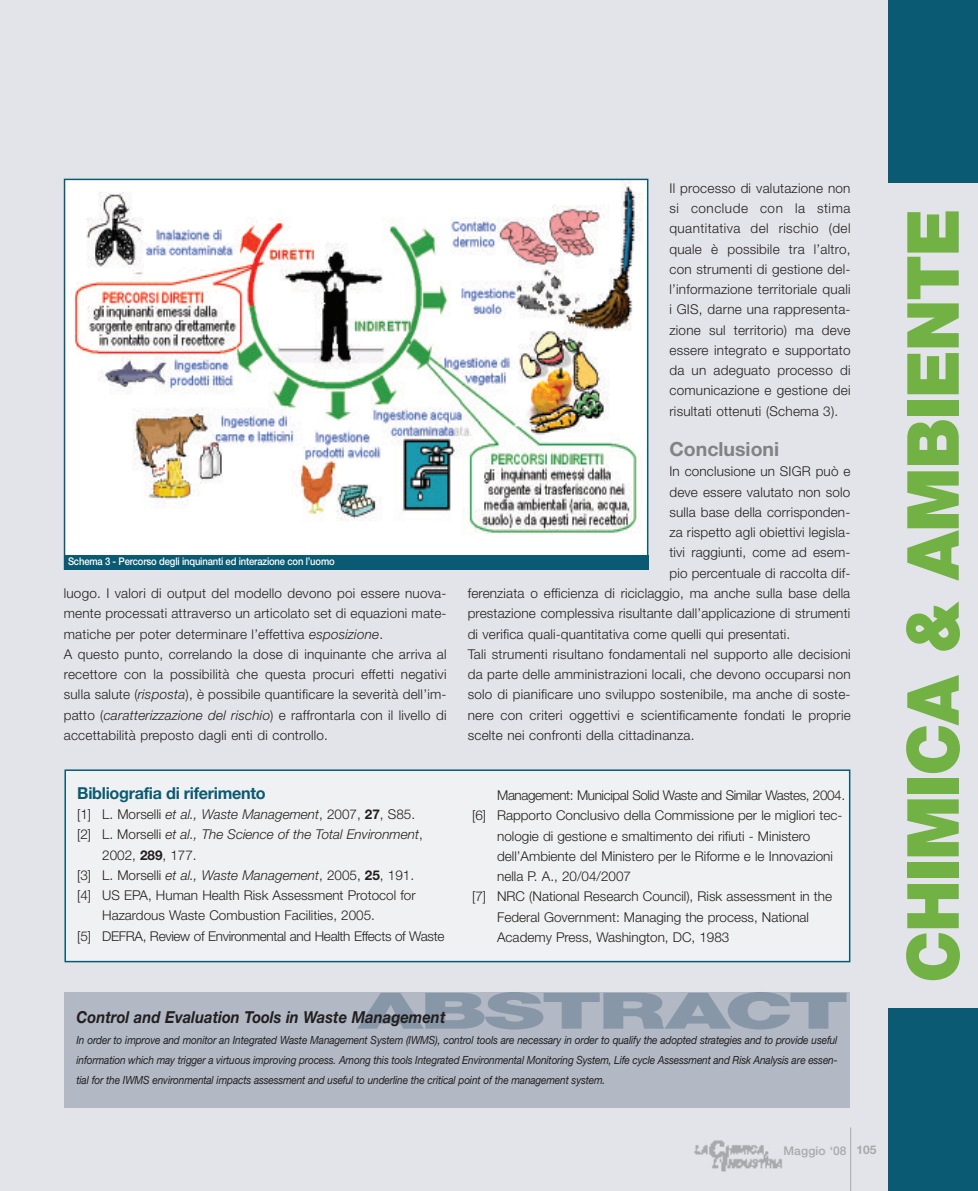
<style>
.page{position:relative;width:978px;height:1191px;background:#e2e4e9}
.page>*{position:absolute;margin:0;border:0;box-sizing:border-box;transform-origin:0 0}
.t1{font:900 72px "Helvetica Neue";letter-spacing:-.02em;color:#72b143;scale:.95 1}
.t2{font:900 50.25px "Helvetica Neue";letter-spacing:-.035em;color:#8897a8;scale:1.8 1}
.t3{font:700 19.5px "Helvetica Neue";color:#808285}
.t4{font:italic 700 16.5px "Helvetica Neue";color:#231f20;scale:.9 1}
.t5{font:700 16.5px "Helvetica Neue";letter-spacing:-.015em;color:#0b5a73}
.t6{font:300 13.5px/20.2px "Helvetica Neue";letter-spacing:.01em;color:#231f20}
.t7{font:300 13.5px "Helvetica Neue";letter-spacing:-.02em;color:#231f20}
.t8{font:300 13.5px "Helvetica Neue";letter-spacing:-.03em;color:#231f20}
.t9{font:italic 300 13.5px "Helvetica Neue";color:#231f20}
.t10{font:500 12px "Helvetica Neue";letter-spacing:.01em;color:#a8a9ad}
.t11{font:italic 11.25px/20.2px "Helvetica Neue";letter-spacing:-.015em;color:#231f20;scale:.9 1}
.t12{font:500 10.5px "Helvetica Neue";letter-spacing:-.015em;color:#fff;scale:.9 1}
.s1{font-style:italic}
.s2{font-weight:700}
.s3{font-style:normal}
</style>
<div class="page">
<hr style="left:850px;top:1127px;width:1px;height:64px;background:#a8a9ad">
<img style="left:694px;top:1140px;width:88px;height:32px">
<div style="left:889px;top:0;width:89px;height:183px;background:#0b5a73"></div>
<div style="left:889px;top:1008px;width:89px;height:183px;background:#0b5a73"></div>
<img style="left:67px;top:182px;width:578px;height:373px">
<div style="left:64px;top:555px;width:584px;height:15px;background:#0b5a73"></div>
<div style="left:66px;top:771px;width:783px;height:190px;background:#f0f1f2"></div>
<div style="left:64px;top:769px;width:786px;height:193px;border:2px solid #0b5a73"></div>
<div style="left:64px;top:992px;width:786px;height:116px;background:#b2b9c5"></div>
<p class="t12" style="left:68px;top:558px;width:298px">Schema 3 - Percorso degli inquinanti ed interazione con l’uomo</p>
<p class="t6" style="left:64px;top:583px;width:384px">luogo. I valori di output del modello devono poi essere nuova&shy;mente processati attraverso un articolato set di equazioni mate&shy;matiche per poter determinare l’effettiva <span class="s1">esposizione</span>.<br>A questo punto, correlando la dose di inquinante che arriva al recettore con la possibilità che questa procuri effetti negativi sulla salute (<span class="s1">risposta</span>), è possibile quantificare la severità dell’im&shy;patto (<span class="s1">caratterizzazione del rischio</span>) e raffrontarla con il livello di accettabilità preposto dagli enti di controllo.</p>
<p class="t5" style="left:77px;top:787px;width:190px">Bibliografia di riferimento</p>
<p class="t6" style="left:77px;top:804px;width:339px">[1] L. Morselli <span class="s1">et al., Waste Management</span>, 2007, <span class="s2">27</span>, S85.</p>
<p class="t9" style="left:77px;top:829px;width:347px"><span class="s3">[2] L. Morselli</span> et al., The Science of the Total Environment<span class="s3">,</span></p>
<p class="t6" style="left:102px;top:844px;width:96px">2002, <span class="s2">289</span>, 177.</p>
<p class="t6" style="left:77px;top:864px;width:338px">[3] L. Morselli <span class="s1">et al., Waste Management</span>, 2005, <span class="s2">25</span>, 191.</p>
<p class="t6" style="left:77px;top:885px;width:340px">[4] US EPA, Human Health Risk Assessment Protocol for</p>
<p class="t6" style="left:102px;top:905px;width:274px">Hazardous Waste Combustion Facilities, 2005.</p>
<p class="t7" style="left:77px;top:927px;width:369px">[5] DEFRA, Review of Environmental and Health Effects of Waste</p>
<p class="t6" style="left:669px;top:178px;width:183px;text-align:justify">Il processo di valutazione non si conclude con la stima quantitativa del rischio (del quale è possibile tra l’altro, con strumenti di gestione del&shy;l’informazione territoriale quali i GIS, darne una rappresenta&shy;zione sul territorio) ma deve essere integrato e supportato da un adeguato processo di comunicazione e gestione dei risultati ottenuti (Schema 3).</p>
<h3 class="t3" style="left:669px;top:442px;width:111px">Conclusioni</h3>
<p class="t6" style="left:669px;top:461px;width:182px">In conclusione un SIGR può e</p>
<p class="t6" style="left:669px;top:481px;width:182px">deve essere valutato non solo</p>
<p class="t6" style="left:669px;top:502px;width:182px">sulla base della corrisponden-</p>
<p class="t6" style="left:669px;top:522px;width:182px">za rispetto agli obiettivi legisla-</p>
<p class="t6" style="left:669px;top:542px;width:182px">tivi raggiunti, come ad esem-</p>
<p class="t6" style="left:669px;top:562px;width:182px">pio percentuale di raccolta dif-</p>
<p class="t6" style="left:468px;top:583px;width:384px">ferenziata o efficienza di riciclaggio, ma anche sulla base della</p>
<p class="t6" style="left:468px;top:603px;width:384px">prestazione complessiva risultante dall’applicazione di strumenti</p>
<p class="t6" style="left:468px;top:623px;width:324px">di verifica quali-quantitativa come quelli qui presentati.</p>
<p class="t6" style="left:468px;top:643px;width:384px">Tali strumenti risultano fondamentali nel supporto alle decisioni</p>
<p class="t6" style="left:468px;top:664px;width:384px">da parte delle amministrazioni locali, che devono occuparsi non</p>
<p class="t6" style="left:468px;top:684px;width:384px">solo di pianificare uno sviluppo sostenibile, ma anche di soste-</p>
<p class="t6" style="left:468px;top:704px;width:384px">nere con criteri oggettivi e scientificamente fondati le proprie</p>
<p class="t6" style="left:468px;top:724px;width:228px">scelte nei confronti della cittadinanza.</p>
<p class="t8" style="left:497px;top:787px;width:350px">Management: Municipal Solid Waste and Similar Wastes, 2004.</p>
<p class="t6" style="left:472px;top:805px;width:372px">[6] Rapporto Conclusivo della Commissione per le migliori tec-</p>
<p class="t6" style="left:497px;top:825px;width:315px">nologie di gestione e smaltimento dei rifiuti - Ministero</p>
<p class="t6" style="left:497px;top:845px;width:337px">dell’Ambiente del Ministero per le Riforme e le Innovazioni</p>
<p class="t6" style="left:497px;top:866px;width:135px">nella P. A., 20/04/2007</p>
<p class="t6" style="left:472px;top:886px;width:361px">[7] NRC (National Research Council), Risk assessment in the</p>
<p class="t6" style="left:497px;top:906px;width:313px">Federal Government: Managing the process, National</p>
<p class="t6" style="left:497px;top:926px;width:234px">Academy Press, Washington, DC, 1983</p>
<h2 class="t2" style="left:358px;top:992px;width:274px">ABSTRACT</h2>
<p class="t11" style="left:77px;top:1050px;width:847px">information which may trigger a virtuous improving process. Among this tools Integrated Environmental Monitoring System, Life cycle Assessment and Risk Analysis are essen&shy;tial for the IWMS environmental impacts assessment and useful to underline the critical point of the management system.</p>
<p class="t4" style="left:77px;top:1011px;width:411px">Control and Evaluation Tools in Waste Management</p>
<p class="t11" style="left:77px;top:1030px;width:847px">In order to improve and monitor an Integrated Waste Management System (IWMS), control tools are necessary in order to qualify the adopted strategies and to provide useful</p>
<p class="t10" style="left:783px;top:1146px;width:95px">Maggio ‘08 <span class="s2">105</span></p>
<h1 class="t1" style="left:907px;top:982px;width:816px;rotate:-90deg">CHIMICA &amp; AMBIENTE</h1>
</div>
